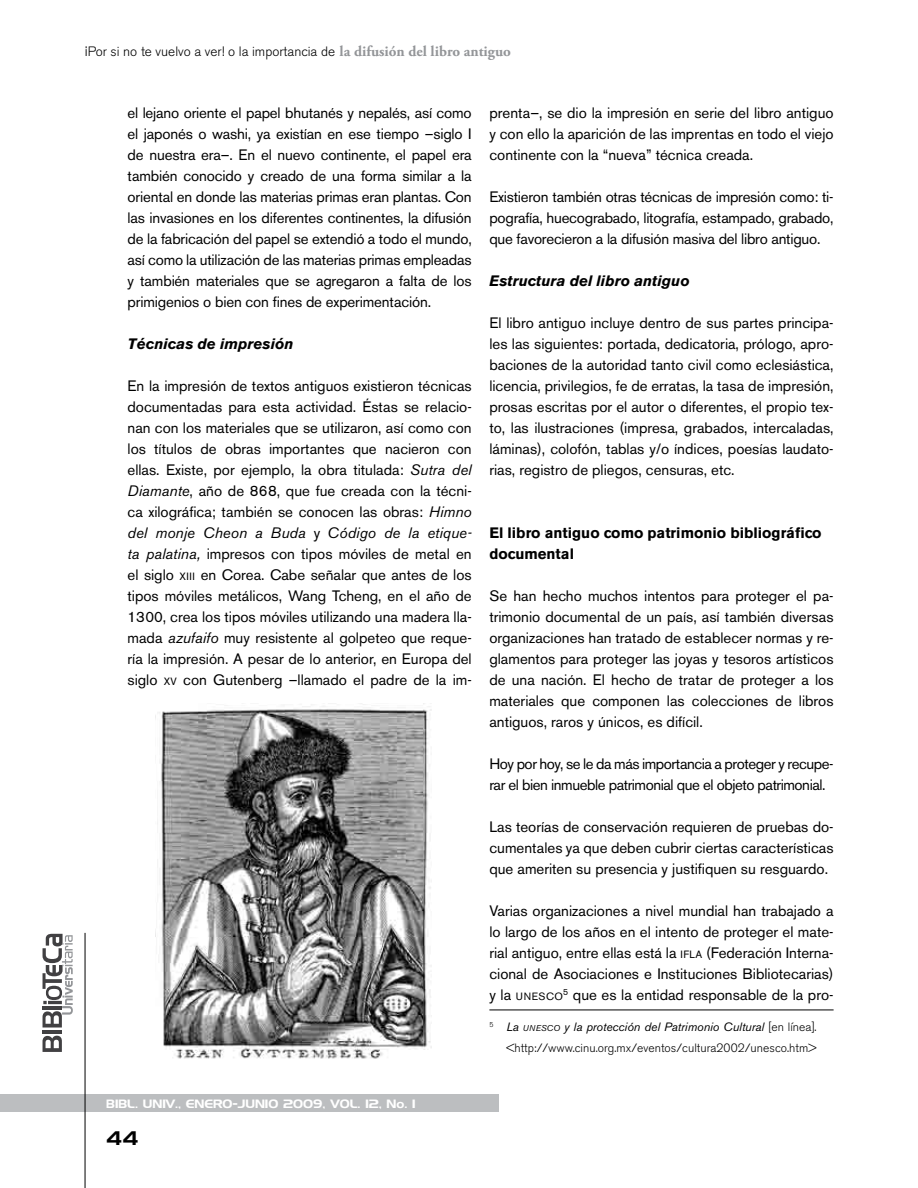
<style>
.page{position:relative;width:918px;height:1188px;background:#fff}
.page>*{position:absolute;margin:0;border:0;box-sizing:border-box;transform-origin:0 0}
.t1{font:19.5px "Denmark";color:#000}
.t2{font:15px/21px "Akzidenz Grotesk BE";color:#000;text-align:justify}
.t3{font:15px/21px "Akzidenz Grotesk BE";letter-spacing:-.03em;color:#000}
.t4{font:700 15px/21px "Akzidenz Grotesk BE";color:#000}
.t5{font:italic 700 15px "Akzidenz Grotesk BE";color:#000}
.t6{font:300 13.5px "Akzidenz Grotesk BE";color:#000}
.t7{font:300 12px/21px "Akzidenz Grotesk BE";letter-spacing:.005em;color:#000;text-align:right}
.t8{font:12px "Denmark";color:#fff}
.t9{font:10.5px "Akzidenz Grotesk BE";letter-spacing:.04em;color:#000}
.s1{font-family:"Adobe Garamond Pro";font-weight:700;font-size:15px;color:#939598}
.s2{font-style:italic}
.s3{font-size:10.5px}
.s4{font-size:15px}
.s5{font-weight:400;font-style:italic}
.s6{font-weight:400;font-style:italic;font-size:8.4px}
</style>
<div class="page">
<svg style="left:43px;top:1036px;width:19px;height:16px"></svg>
<hr style="left:43px;top:1030px;width:19px;height:4px;background:#414042">
<svg style="left:43px;top:934px;width:30px;height:94px"></svg>
<div style="left:0;top:1094px;width:498px;height:17px;background:#bcbec0"></div>
<hr style="left:85px;top:933px;width:1px;height:255px;background:#000">
<hr style="left:489px;top:1010px;width:345px;height:1px;background:#000">
<img style="left:155px;top:704px;width:277px;height:355px">
<p class="t6" style="left:85px;top:44px;width:427px">¡Por si no te vuelvo a ver! o la importancia de <span class="s1">la difusión del libro antiguo</span></p>
<p class="t2" style="left:128px;top:102px;width:346px">el lejano oriente el papel bhutanés y nepalés, así como el japonés o washi, ya existían en ese tiempo –siglo I de nuestra era–. En el nuevo continente, el papel era también conocido y creado de una forma similar a la oriental en donde las materias primas eran plantas. Con las invasiones en los diferentes continentes, la difusión de la fabricación del papel se extendió a todo el mundo, así como la utilización de las materias primas empleadas y también materiales que se agregaron a falta de los primigenios o bien con fines de experimentación.</p>
<p class="t5" style="left:128px;top:334px;width:167px">Técnicas de impresión</p>
<p class="t2" style="left:128px;top:375px;width:346px">En la impresión de textos antiguos existieron técnicas documentadas para esta actividad. Éstas se relacio&shy;nan con los materiales que se utilizaron, así como con los títulos de obras importantes que nacieron con ellas. Existe, por ejemplo, la obra titulada: <span class="s2">Sutra del Diamante</span>, año de 868, que fue creada con la técni&shy;ca xilográfica; también se conocen las obras: <span class="s2">Himno del monje Cheon a Buda</span> y <span class="s2">Código de la etique&shy;ta palatina,</span> impresos con tipos móviles de metal en el siglo <span class="s3">XIII</span> en Corea. Cabe señalar que antes de los tipos móviles metálicos, Wang Tcheng, en el año de 1300, crea los tipos móviles utilizando una madera lla&shy;mada <span class="s2">azufaifo</span> muy resistente al golpeteo que reque&shy;ría la impresión. A pesar de lo anterior, en Europa del siglo <span class="s3">XV</span> con Gutenberg –llamado el padre de la im-</p>
<p class="t2" style="left:489px;top:102px;width:346px">prenta–, se dio la impresión en serie del libro antiguo y con ello la aparición de las imprentas en todo el viejo continente con la “nueva” técnica creada.</p>
<p class="t2" style="left:489px;top:186px;width:346px">Existieron también otras técnicas de impresión como: ti&shy;pografía, huecograbado, litografía, estampado, grabado, que favorecieron a la difusión masiva del libro antiguo.</p>
<p class="t5" style="left:489px;top:271px;width:202px">Estructura del libro antiguo</p>
<p class="t2" style="left:489px;top:312px;width:346px">El libro antiguo incluye dentro de sus partes principa&shy;les las siguientes: portada, dedicatoria, prólogo, apro&shy;baciones de la autoridad tanto civil como eclesiástica, licencia, privilegios, fe de erratas, la tasa de impresión, prosas escritas por el autor o diferentes, el propio tex&shy;to, las ilustraciones (impresa, grabados, intercaladas, láminas), colofón, tablas y/o índices, poesías laudato&shy;rias, registro de pliegos, censuras, etc.</p>
<p class="t4" style="left:489px;top:522px;width:334px">El libro antiguo como patrimonio bibliográfico documental</p>
<p class="t2" style="left:489px;top:585px;width:346px">Se han hecho muchos intentos para proteger el pa&shy;trimonio documental de un país, así también diversas organizaciones han tratado de establecer normas y re&shy;glamentos para proteger las joyas y tesoros artísticos de una nación. El hecho de tratar de proteger a los materiales que componen las colecciones de libros antiguos, raros y únicos, es difícil.</p>
<p class="t3" style="left:489px;top:753px;width:346px">Hoy por hoy, se le da más importancia a proteger y recupe&shy;rar el bien inmueble patrimonial que el objeto patrimonial.</p>
<p class="t2" style="left:489px;top:816px;width:346px">Las teorías de conservación requieren de pruebas do&shy;cumentales ya que deben cubrir ciertas características que ameriten su presencia y justifiquen su resguardo.</p>
<p class="t2" style="left:489px;top:900px;width:346px">Varias organizaciones a nivel mundial han trabajado a lo largo de los años en el intento de proteger el mate&shy;rial antiguo, entre ellas está la <span class="s3">IFLA</span> (Federación Interna&shy;cional de Asociaciones e Instituciones Bibliotecarias)</p>
<p class="t9" style="left:489px;top:990px;width:75px"><span class="s4">y la</span> UNESCO</p>
<p class="t2" style="left:563px;top:984px;width:272px"><sup>5</sup> que es la entidad responsable de la pro-</p>
<p class="t7" style="left:489px;top:1017px;width:329px"><sup>5</sup> <span class="s5">La</span> <span class="s6">UNESCO</span> <span class="s5">y la protección del Patrimonio Cultural</span> [en línea]. &lt;http://www.cinu.org.mx/eventos/cultura2002/unesco.htm&gt;</p>
<p class="t8" style="left:106px;top:1096px;width:311px">BIBL. UNIV., ENERO-JUNIO 2009, VOL. 12, No. 1</p>
<h1 class="t1" style="left:106px;top:1127px;width:34px">44</h1>
</div>
